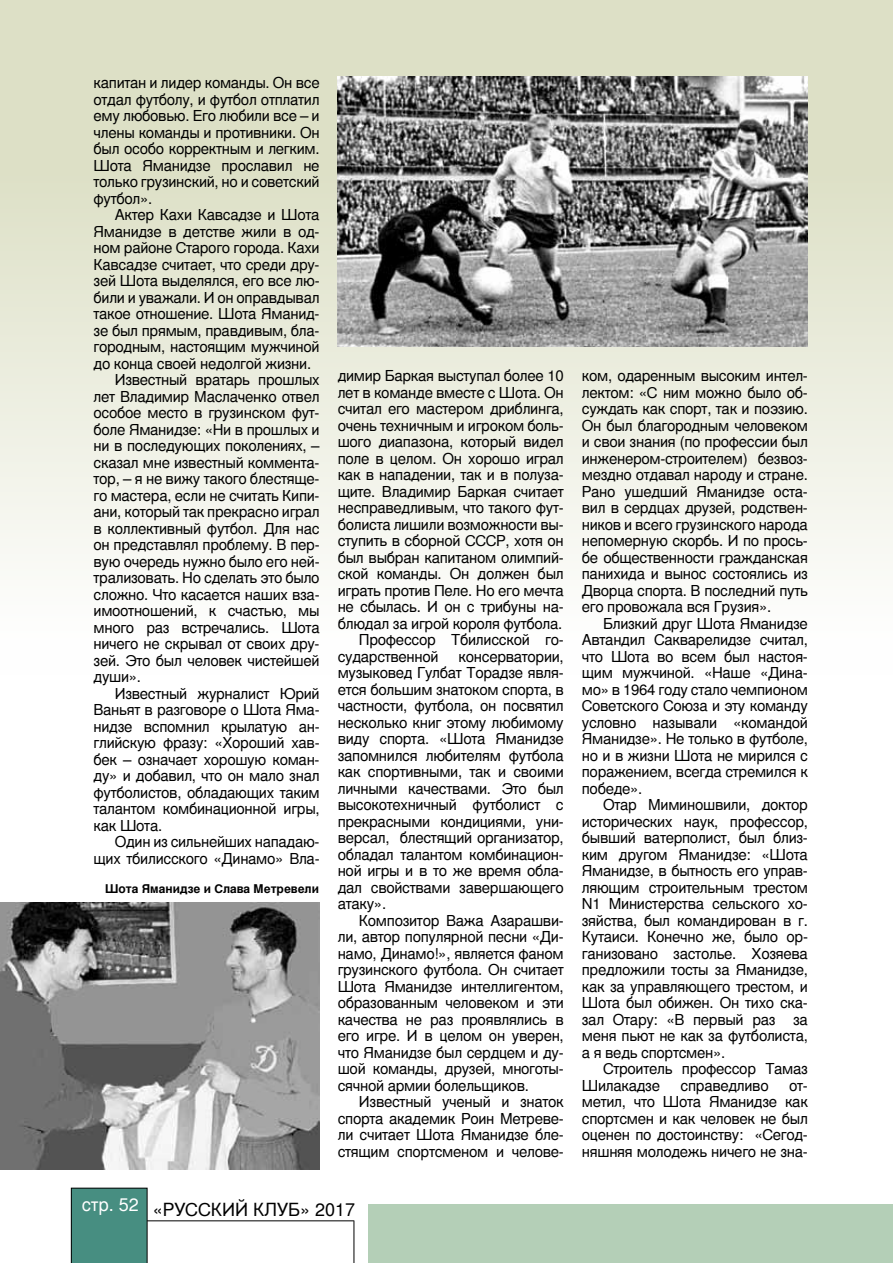
<style>
.page{position:relative;width:893px;height:1263px;background:#fff}
.page>*{position:absolute;margin:0;border:0;box-sizing:border-box;transform-origin:0 0}
.t1{font:18px "Nimbus San LCY";color:#000}
.t2{font:18px "Nimbus San LCY";color:#fff}
.t3{font:15px/16.5px "Nimbus San LCY";letter-spacing:-.02em;color:#000;text-align:justify}
.t4{font:700 12px "Nimbus San LCY";color:#000}
</style>
<div class="page">
<div style="left:369px;top:1204px;width:524px;height:59px;background:#b4cfb7"></div>
<div style="left:0;top:0;width:893px;height:675px;background:linear-gradient(to bottom,#d6d9ba,#fefefe)"></div>
<div style="left:71px;top:1188px;width:76px;height:75px;background:#478e81"></div>
<img style="left:0;top:902px;width:320px;height:267px">
<img style="left:338px;top:77px;width:470px;height:269px">
<hr style="left:147px;top:1220px;width:207px;height:1px;background:#000">
<hr style="left:354px;top:1220px;width:1px;height:43px;background:#000">
<p class="t3" style="left:94px;top:75px;width:228px">капитан и лидер команды. Он все отдал футболу, и футбол отплатил ему любовью. Его любили все – и члены команды и противники. Он был особо корректным и легким.<br>Шота Яманидзе прославил не только грузинский, но и советский футбол».</p>
<p class="t3" style="left:115px;top:207px;width:206px">Актер Кахи Кавсадзе и Ш ота</p>
<p class="t3" style="left:94px;top:223px;width:228px">Яманидзе в детстве жили в од-</p>
<p class="t3" style="left:94px;top:240px;width:228px">ном районе Старого города. Кахи</p>
<p class="t3" style="left:94px;top:256px;width:228px">Кавсадзе считает, что среди дру-</p>
<p class="t3" style="left:94px;top:273px;width:228px">зей Ш ота выделялся, его все лю-</p>
<p class="t3" style="left:94px;top:289px;width:228px">били и уважали. И он оправдывал</p>
<p class="t3" style="left:94px;top:306px;width:228px">такое отношение. Шота Яманид-</p>
<p class="t3" style="left:94px;top:322px;width:228px">зе был прямым, правдивым, бла-</p>
<p class="t3" style="left:94px;top:339px;width:228px">городным, настоящим мужчиной</p>
<p class="t3" style="left:94px;top:355px;width:219px">до конца своей недолгой жизни.</p>
<p class="t3" style="left:115px;top:372px;width:206px">Известный вратарь прошлых</p>
<p class="t3" style="left:94px;top:388px;width:228px">лет Владимир Маслаченко отвел</p>
<p class="t3" style="left:94px;top:405px;width:228px">особое место в грузинском фут-</p>
<p class="t3" style="left:94px;top:421px;width:228px">боле Яманидзе: «Н и в прошлых и</p>
<p class="t3" style="left:94px;top:438px;width:228px">ни в последующих поколениях, –</p>
<p class="t3" style="left:94px;top:454px;width:228px">сказал мне известный коммента-</p>
<p class="t3" style="left:94px;top:471px;width:228px">тор, – я не вижу такого блестяще-</p>
<p class="t3" style="left:94px;top:487px;width:228px">го мастера, если не считать Кипи-</p>
<p class="t3" style="left:94px;top:504px;width:228px">ани, который так прекрасно играл</p>
<p class="t3" style="left:94px;top:520px;width:228px">в коллективный футбол. Для нас</p>
<p class="t3" style="left:94px;top:537px;width:228px">он представлял проблему. В пер-</p>
<p class="t3" style="left:94px;top:553px;width:228px">вую очередь нужно было его ней-</p>
<p class="t3" style="left:94px;top:570px;width:228px">трализовать. Н о сделать это было</p>
<p class="t3" style="left:94px;top:586px;width:228px">сложно. Что касается наших вза-</p>
<p class="t3" style="left:94px;top:603px;width:228px">имоотношений, к счастью, мы</p>
<p class="t3" style="left:94px;top:619px;width:228px">много раз встречались. Ш ота</p>
<p class="t3" style="left:94px;top:636px;width:228px">ничего не скрывал от своих дру-</p>
<p class="t3" style="left:94px;top:652px;width:228px">зей. Это был человек чистейшей</p>
<p class="t3" style="left:94px;top:669px;width:49px">души».</p>
<p class="t3" style="left:115px;top:685px;width:206px">Известный журналист Юрий</p>
<p class="t3" style="left:94px;top:702px;width:228px">Ваньят в разговоре о Ш ота Яма-</p>
<p class="t3" style="left:94px;top:718px;width:228px">нидзе вспомнил крылатую ан-</p>
<p class="t3" style="left:94px;top:735px;width:228px">глийскую фразу: «Хороший хав-</p>
<p class="t3" style="left:94px;top:751px;width:228px">бек – означает хорошую коман-</p>
<p class="t3" style="left:94px;top:768px;width:228px">ду» и добавил, что он мало знал</p>
<p class="t3" style="left:94px;top:784px;width:228px">футболистов, обладающих таким</p>
<p class="t3" style="left:94px;top:801px;width:228px">талантом комбинационной игры,</p>
<p class="t3" style="left:94px;top:817px;width:70px">как Ш ота.</p>
<p class="t3" style="left:115px;top:834px;width:206px">Один из сильнейших нападаю-</p>
<p class="t3" style="left:94px;top:850px;width:228px">щих тбилисского «Динамо» Вла-</p>
<p class="t4" style="left:105px;top:881px;width:215px">Шота Яманидзе и Слава Метревели</p>
<p class="t3" style="left:338px;top:368px;width:228px">димир Баркая выступал более 10 лет в команде вместе с Ш ота. Он считал его мастером дриблинга, очень техничным и игроком боль&shy;шого диапазона, который видел поле в целом. Он хорошо играл как в нападении, так и в полуза&shy;щите. Владимир Баркая считает несправедливым, что такого фут&shy;болиста лишили возможности вы&shy;ступить в сборной СССР</p>
<p class="t3" style="left:506px;top:533px;width:60px">, хотя он</p>
<p class="t3" style="left:338px;top:549px;width:228px">был выбран капитаном олимпий-</p>
<p class="t3" style="left:338px;top:566px;width:228px">ской команды. Он должен был</p>
<p class="t3" style="left:338px;top:582px;width:228px">играть против П еле. Н о его мечта</p>
<p class="t3" style="left:338px;top:599px;width:228px">не сбылась. И он с трибуны на-</p>
<p class="t3" style="left:338px;top:615px;width:226px">блюдал за игрой короля футбола.</p>
<p class="t3" style="left:359px;top:632px;width:206px">П рофессор Тбилисской го-</p>
<p class="t3" style="left:338px;top:648px;width:102px">сударственной</p>
<p class="t3" style="left:338px;top:648px;width:228px;text-indent:121px">консерватории, музыковед Гулбат Торадзе явля&shy;ется большим знатоком спорта, в частности, футбола, он посвятил несколько книг этому любимому виду спорта. «Шота Яманидзе запомнился любителям футбола как спортивными, так и своими личными качествами. Это был высокотехничный футболист с прекрасными кондициями, уни&shy;версал, блестящий организатор, обладал талантом комбинацион&shy;ной игры и в то же время обла&shy;дал свойствами завершающего атаку».</p>
<p class="t3" style="left:338px;top:912px;width:228px;text-indent:21px">Композитор Важа Азарашви&shy;ли, автор популярной песни «Ди&shy;намо, Динамо!», является фаном грузинского футбола. Он считает Шота Яманидзе интеллигентом, образованным человеком и эти качества не раз проявлялись в его игре. И в целом он уверен, что Яманидзе был сердцем и ду&shy;шой команды, друзей, многоты&shy;сячной армии болельщиков.</p>
<p class="t3" style="left:338px;top:1094px;width:228px;text-indent:21px">Известный ученый и знаток спорта академик Роин Метреве&shy;ли считает Ш ота Яманидзе бле&shy;стящим спортсменом и челове-</p>
<p class="t2" style="left:82px;top:1194px;width:59px">стр. 52</p>
<p class="t1" style="left:153px;top:1199px;width:23px">«РУССКИЙ</p>
<p class="t1" style="left:253px;top:1199px;width:13px">КЛУБ</p>
<p class="t1" style="left:300px;top:1199px;width:57px">» 2017</p>
<p class="t3" style="left:582px;top:368px;width:228px">ком, одаренным высоким интел&shy;лектом: «С ним можно было об&shy;суждать как спорт, так и поэзию.<br>Он был благородным человеком и свои знания (по профессии был инженером-строителем) безвоз&shy;мездно отдавал народу и стране.<br>Рано ушедший Яманидзе оста&shy;вил в сердцах друзей, родствен&shy;ников и всего грузинского народа непомерную скорбь. И по прось&shy;бе общественности гражданская панихида и вынос состоялись из Дворца спорта. В последний путь его провожала вся Грузия».</p>
<p class="t3" style="left:582px;top:615px;width:228px;text-indent:21px">Близкий друг Шота Яманидзе Автандил Сакварелидзе считал, что Ш ота во всем был настоя&shy;щим мужчиной. «Наше «Дина&shy;мо» в 1964 году стало чемпионом Советского Союза и эту команду условно называли «командой Яманидзе». Н е только в футболе, но и в жизни Шота не мирился с поражением, всегда стремился к победе».</p>
<p class="t3" style="left:582px;top:797px;width:228px;text-indent:21px">Отар Миминошвили, доктор исторических наук, профессор, бывший ватерполист, был близ&shy;ким другом Яманидзе: «Шота Яманидзе, в бытность его управ&shy;ляющим строительным трестом N1 Министерства сельского хо&shy;зяйства, был командирован в г.<br>Кутаиси. Конечно же, было ор&shy;ганизовано застолье. Хозяева предложили тосты за Яманидзе, как за управляющего трестом, и Ш ота был обижен. Он тихо ска&shy;зал Отару: «В первый раз за меня пьют не как за футболиста, а я ведь спортсмен».</p>
<p class="t3" style="left:582px;top:1061px;width:228px;text-indent:21px">Строитель профессор Тамаз<br>Ш илакадзе</p>
<p class="t3" style="left:582px;top:1077px;width:228px;text-indent:207px">от&shy;метил, что Ш ота Яманидзе как спортсмен и как человек не был оценен по достоинству: «Сегод&shy;няшняя молодежь ничего не зна-</p>
<p class="t3" style="left:681px;top:1077px;width:90px">справедливо</p>
</div>
